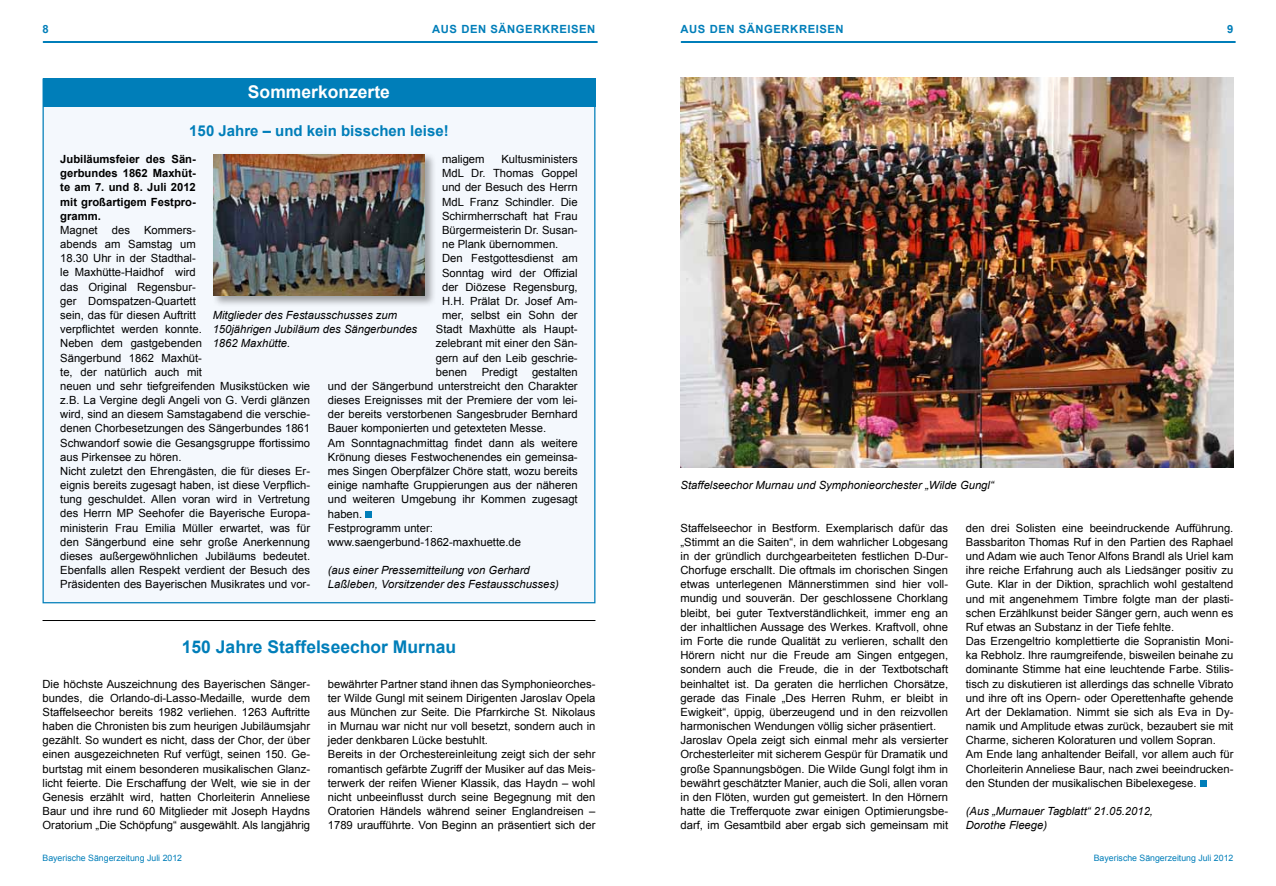
<style>
.page{position:relative;width:1276px;height:886px;background:#fff}
.page>*{position:absolute;margin:0;border:0;box-sizing:border-box;transform-origin:0 0}
.t1{font:700 17.5px "Arial";color:#007eb9}
.t2{font:700 17.5px "Arial";color:#fff}
.t3{font:700 15px "Arial";color:#007eb9}
.t4{font:11.25px/14.1px "Arial";color:#000}
.t5{font:italic 11.25px/14.1px "Arial";color:#000}
.t6{font:700 11.25px/14.1px "Arial";color:#000;text-align:justify}
.t7{font:700 11.25px "Arial";letter-spacing:.05em;color:#007eb9}
.t8{font:8.75px "Arial";color:#007eb9}
</style>
<div class="page">
<hr style="left:44px;top:41px;width:553px;height:2px;background:#007eb9">
<hr style="left:682px;top:41px;width:552px;height:2px;background:#007eb9">
<img style="left:680px;top:78px;width:553px;height:390px">
<div style="left:1199px;top:780px;width:7px;height:7px;background:#007eb9"></div>
<hr style="left:43px;top:620px;width:552px;height:1px;background:#000">
<div style="left:43px;top:78px;width:552px;height:525px;background:#f4f8fd;border:1px solid #007eb9"></div>
<div style="left:365px;top:511px;width:7px;height:6px;background:#007eb9"></div>
<div style="left:43px;top:78px;width:552px;height:28px;background:#007eb9"></div>
<div style="left:212px;top:152px;width:224px;height:155px;background:#000;opacity:.35"></div>
<img style="left:214px;top:154px;width:210px;height:142px">
<p class="t7" style="left:43px;top:22px;width:8px">8</p>
<p class="t7" style="left:432px;top:22px;width:165px">AUS DEN SÄNGERKREISEN</p>
<p class="t7" style="left:680px;top:22px;width:165px">AUS DEN SÄNGERKREISEN</p>
<p class="t7" style="left:1227px;top:22px;width:8px">9</p>
<h1 class="t2" style="left:248px;top:80px;width:143px">Sommerkonzerte</h1>
<h2 class="t3" style="left:189px;top:120px;width:261px">150 Jahre – und kein bisschen leise!</h2>
<p class="t6" style="left:60px;top:152px;width:137px">Jubiläumsfeier des Sän&shy;gerbundes 1862 Maxhüt&shy;te am 7. und 8. Juli 2012 mit großartigem Festpro&shy;gramm.</p>
<p class="t4" style="left:60px;top:223px;width:251px">Magnet des Kommers-<br>abends am Samstag um<br>18.30 Uhr in der Stadthal-<br>le Maxhütte-Haidhof wird<br>das Original Regensbur-<br>ger Domspatzen-Quartett<br>sein, das für diesen Auftritt<br>verpflichtet werden konnte.<br>Neben dem gastgebenden<br>Sängerbund 1862 Maxhüt-<br>te, der natürlich auch mit<br>neuen und sehr tiefgreifenden Musikstücken wie z.B. La Vergine degli Angeli von G. Verdi glänzen wird, sind an diesem Samstagabend die verschie&shy;denen Chorbesetzungen des Sängerbundes 1861<br>Schwandorf sowie die Gesangsgruppe ffortissimo aus Pirkensee zu hören.<br>Nicht zuletzt den Ehrengästen, die für dieses Er&shy;eignis bereits zugesagt haben, ist diese Verpflich&shy;tung geschuldet. Allen voran wird in Vertretung des Herrn MP Seehofer die Bayerische Europa&shy;ministerin Frau Emilia Müller erwartet, was für den Sängerbund eine sehr große Anerkennung dieses außergewöhnlichen Jubiläums bedeutet.<br>Ebenfalls allen Respekt verdient der Besuch des Präsidenten des Bayerischen Musikrates und vor-</p>
<p class="t4" style="left:442px;top:152px;width:44px">maligem</p>
<p class="t4" style="left:501px;top:152px;width:78px">Kultusministers</p>
<p class="t4" style="left:442px;top:166px;width:137px">MdL Dr. Thomas Goppel</p>
<p class="t4" style="left:442px;top:181px;width:137px">und der Besuch des Herrn</p>
<p class="t4" style="left:442px;top:195px;width:137px">MdL Franz Schindler. Die</p>
<p class="t4" style="left:442px;top:209px;width:137px">Schirmherrschaft hat Frau</p>
<p class="t4" style="left:442px;top:223px;width:137px">Bürgermeisterin Dr. Susan-</p>
<p class="t4" style="left:442px;top:237px;width:118px">ne Plank übernommen.</p>
<p class="t4" style="left:442px;top:251px;width:137px">Den Festgottesdienst am</p>
<p class="t4" style="left:442px;top:266px;width:137px">Sonntag wird der Offizial</p>
<p class="t4" style="left:442px;top:280px;width:137px">der Diözese Regensburg,</p>
<p class="t4" style="left:442px;top:294px;width:137px">H.H. Prälat Dr. Josef Am-</p>
<p class="t4" style="left:442px;top:308px;width:137px">mer, selbst ein Sohn der</p>
<p class="t4" style="left:436px;top:322px;width:143px">Stadt Maxhütte als Haupt-</p>
<p class="t4" style="left:436px;top:336px;width:143px">zelebrant mit einer den Sän-</p>
<p class="t4" style="left:436px;top:351px;width:143px">gern auf den Leib geschrie-</p>
<p class="t4" style="left:436px;top:365px;width:33px">benen</p>
<p class="t4" style="left:482px;top:365px;width:37px">Predigt</p>
<p class="t5" style="left:213px;top:308px;width:206px">Mitglieder des Festausschusses zum<br>150jährigen Jubiläum des Sängerbundes<br>1862 Maxhütte.</p>
<p class="t4" style="left:328px;top:365px;width:251px;text-indent:204px">gestalten und der Sängerbund unterstreicht den Charakter dieses Ereignisses mit der Premiere der vom lei&shy;der bereits verstorbenen Sangesbruder Bernhard Bauer komponierten und getexteten Messe.<br>Am Sonntagnachmittag findet dann als weitere Krönung dieses Festwochenendes ein gemeinsa&shy;mes Singen Oberpfälzer Chöre statt, wozu bereits einige namhafte Gruppierungen aus der näheren und weiteren Umgebung ihr Kommen zugesagt haben.<br>Festprogramm unter: www.saengerbund-1862-maxhuette.de</p>
<p class="t5" style="left:328px;top:563px;width:232px">(aus einer Pressemitteilung von Gerhard<br>Laßleben, Vorsitzender des Festausschusses)</p>
<h1 class="t1" style="left:182px;top:635px;width:276px">150 Jahre Staffelseechor Murnau</h1>
<p class="t4" style="left:43px;top:677px;width:269px;text-align:justify">Die höchste Auszeichnung des Bayerischen Sänger&shy;bundes, die Orlando-di-Lasso-Medaille, wurde dem Staffelseechor bereits 1982 verliehen. 1263 Auftritte haben die Chronisten bis zum heurigen Jubiläumsjahr gezählt. So wundert es nicht, dass der Chor, der über einen ausgezeichneten Ruf verfügt, seinen 150. Ge&shy;burtstag mit einem besonderen musikalischen Glanz&shy;licht feierte. Die Erschaffung der Welt, wie sie in der Genesis erzählt wird, hatten Chorleiterin Anneliese Baur und ihre rund 60 Mitglieder mit Joseph Haydns Oratorium „Die Schöpfung“ ausgewählt. Als langjährig</p>
<p class="t4" style="left:328px;top:677px;width:269px">bewährter Partner stand ihnen das Symphonieorches&shy;ter Wilde Gungl mit seinem Dirigenten Jaroslav Opela aus München zur Seite. Die Pfarrkirche St. Nikolaus in Murnau war nicht nur voll besetzt, sondern auch in jeder denkbaren Lücke bestuhlt.<br>Bereits in der Orchestereinleitung zeigt sich der sehr romantisch gefärbte Zugriff der Musiker auf das Meis&shy;terwerk der reifen Wiener Klassik, das Haydn – wohl nicht unbeeinflusst durch seine Begegnung mit den Oratorien Händels während seiner Englandreisen – 1789 uraufführte. Von Beginn an präsentiert sich der</p>
<p class="t5" style="left:680px;top:478px;width:315px">Staffelseechor Murnau und Symphonieorchester „Wilde Gungl“</p>
<p class="t4" style="left:680px;top:521px;width:269px">Staffelseechor in Bestform. Exemplarisch dafür das „Stimmt an die Saiten“, in dem wahrlicher Lobgesang in der gründlich durchgearbeiteten festlichen D-Dur-Chorfuge erschallt. Die oftmals im chorischen Singen etwas unterlegenen Männerstimmen sind hier voll&shy;mundig und souverän. Der geschlossene Chorklang bleibt, bei guter Textverständlichkeit, immer eng an der inhaltlichen Aussage des Werkes. Kraftvoll, ohne im Forte die runde Qualität zu verlieren, schallt den Hörern nicht nur die Freude am Singen entgegen, sondern auch die Freude, die in der Textbotschaft beinhaltet ist. Da geraten die herrlichen Chorsätze, gerade das Finale „Des Herren Ruhm, er bleibt in Ewigkeit“, üppig, überzeugend und in den reizvollen harmonischen Wendungen völlig sicher präsentiert.<br>Jaroslav Opela zeigt sich einmal mehr als versierter Orchesterleiter mit sicherem Gespür für Dramatik und große Spannungsbögen. Die Wilde Gungl folgt ihm in bewährt geschätzter Manier, auch die Soli, allen voran in den Flöten, wurden gut gemeistert. In den Hörnern hatte die Trefferquote zwar einigen Optimierungsbe&shy;darf, im Gesamtbild aber ergab sich gemeinsam mit</p>
<p class="t4" style="left:966px;top:521px;width:269px">den drei Solisten eine beeindruckende Aufführung.<br>Bassbariton Thomas Ruf in den Partien des Raphael und Adam wie auch Tenor Alfons Brandl als Uriel kam ihre reiche Erfahrung auch als Liedsänger positiv zu Gute. Klar in der Diktion, sprachlich wohl gestaltend und mit angenehmem Timbre folgte man der plasti&shy;schen Erzählkunst beider Sänger gern, auch wenn es Ruf etwas an Substanz in der Tiefe fehlte.<br>Das Erzengeltrio komplettierte die Sopranistin Moni&shy;ka Rebholz. Ihre raumgreifende, bisweilen beinahe zu dominante Stimme hat eine leuchtende Farbe. Stilis&shy;tisch zu diskutieren ist allerdings das schnelle Vibrato und ihre oft ins Opern- oder Operettenhafte gehende Art der Deklamation. Nimmt sie sich als Eva in Dy&shy;namik und Amplitude etwas zurück, bezaubert sie mit Charme, sicheren Koloraturen und vollem Sopran.<br>Am Ende lang anhaltender Beifall, vor allem auch für Chorleiterin Anneliese Baur, nach zwei beeindrucken&shy;den Stunden der musikalischen Bibelexegese.</p>
<p class="t5" style="left:966px;top:804px;width:189px">(Aus „Murnauer Tagblatt“ 21.05.2012,<br>Dorothe Fleege)</p>
<p class="t8" style="left:43px;top:852px;width:141px">Bayerische Sängerzeitung Juli 2012</p>
<p class="t8" style="left:1093px;top:852px;width:141px">Bayerische Sängerzeitung Juli 2012</p>
</div>
